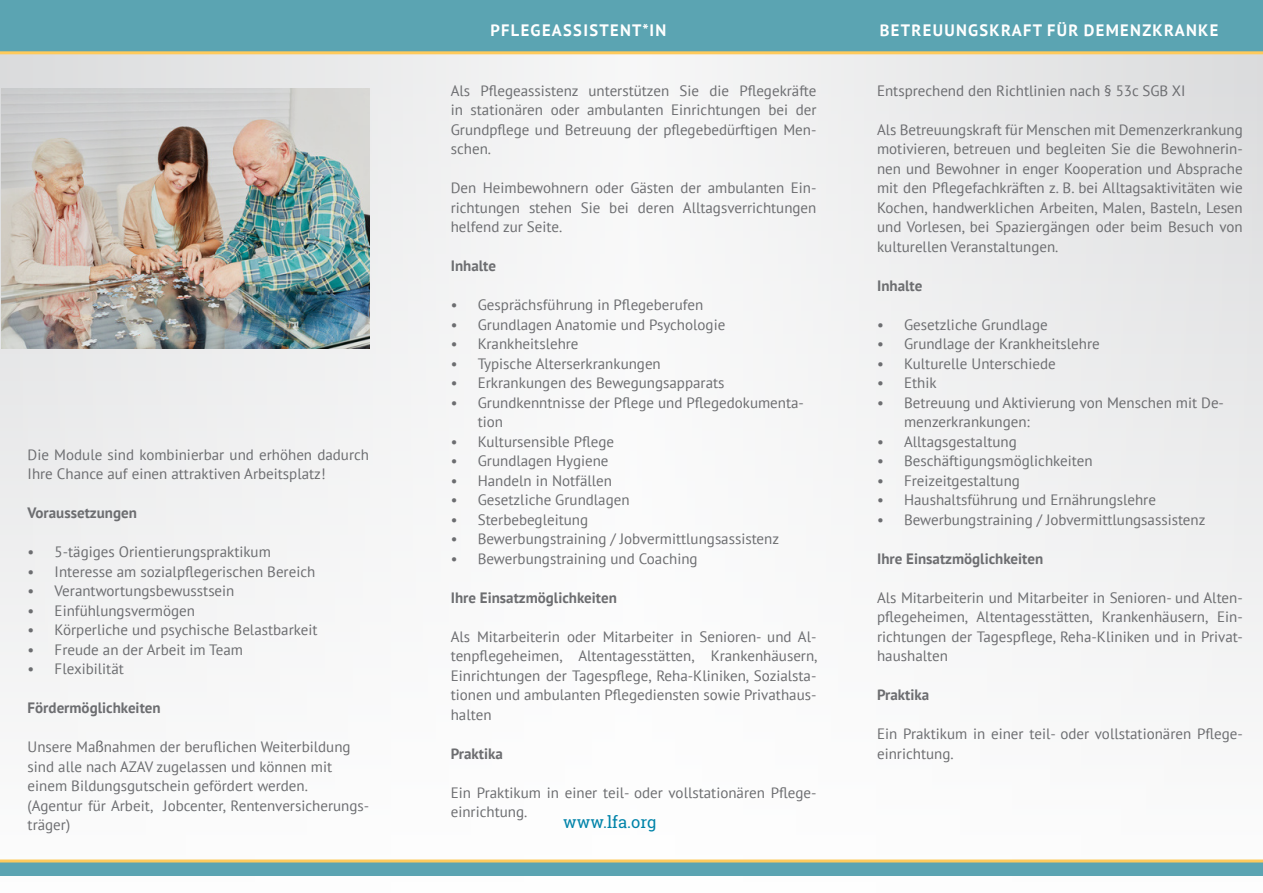
<style>
.page{position:relative;width:1263px;height:893px;background:#fff}
.page>*{position:absolute;margin:0;border:0;box-sizing:border-box;transform-origin:0 0}
.t1{font:700 16.5px "PT Sans";letter-spacing:.08em;color:#fff}
.t2{font:16.5px "Roboto Slab";color:#0083a9}
.t3{font:15px/19.5px "PT Sans";color:#6c6d70}
.t4{font:700 15px "PT Sans";color:#6c6d70}
.s1{font-family:"Tahoma"}
</style>
<div class="page">
<div style="left:633px;top:45px;width:630px;height:848px;background:linear-gradient(to right,#fafbfb,#ebebec)"></div>
<div style="left:0;top:45px;width:633px;height:848px;background:#f6f6f7"></div>
<div style="left:0;top:0;width:1263px;height:54px;background:#5ba4b2"></div>
<img style="left:1px;top:88px;width:368px;height:260px">
<div style="left:0;top:861px;width:1263px;height:15px;background:#5ba4b2"></div>
<hr style="left:0;top:859px;width:1263px;height:3px;background:#feca5c">
<p class="t3" style="left:28px;top:444px;width:343px">Die Module sind kombinierbar und erhöhen dadurch<br>Ihre Chance auf einen attraktiven Arbeitsplatz!</p>
<p class="t4" style="left:28px;top:503px;width:111px">Voraussetzungen</p>
<p class="t3" style="left:28px;top:542px;width:245px">• 5-tägiges Orientierungspraktikum</p>
<p class="t3" style="left:28px;top:561px;width:289px">• Interesse am sozialpflegerischen Bereich</p>
<p class="t3" style="left:28px;top:581px;width:208px">• Verantwortungsbewusstsein</p>
<p class="t3" style="left:28px;top:600px;width:169px">• Einfühlungsvermögen</p>
<p class="t3" style="left:28px;top:620px;width:291px">• Körperliche und psychische Belastbarkeit</p>
<p class="t3" style="left:28px;top:639px;width:217px">• Freude an der Arbeit im Team</p>
<p class="t3" style="left:28px;top:659px;width:98px">• Flexibilität</p>
<p class="t4" style="left:28px;top:698px;width:134px">Fördermöglichkeiten</p>
<p class="t3" style="left:28px;top:737px;width:324px">Unsere Ma<span class="s1">ß</span>nahmen der beruflichen Weiterbildung</p>
<p class="t3" style="left:28px;top:756px;width:306px">sind alle nach AZAV zugelassen und können mit</p>
<p class="t3" style="left:28px;top:776px;width:282px">einem Bildungsgutschein gefördert werden.</p>
<p class="t3" style="left:28px;top:795px;width:343px">(Agentur für Arbeit, Jobcenter, Rentenversicherungs&shy;träger)</p>
<p class="t1" style="left:490px;top:20px;width:177px">PFLEGEASSISTENT*IN</p>
<p class="t1" style="left:880px;top:19px;width:340px">BETREUUNGSKRAFT FÜR DEMENZKRANKE</p>
<p class="t3" style="left:451px;top:80px;width:367px;text-align:justify">Als Pflegeassistenz unterstützen Sie die Pflegekräfte in stationären oder ambulanten Einrichtungen bei der Grundpflege und Betreuung der pflegebedürftigen Men&shy;schen.</p>
<p class="t3" style="left:451px;top:178px;width:367px;text-align:justify">Den Heimbewohnern oder Gästen der ambulanten Ein&shy;richtungen stehen Sie bei deren Alltagsverrichtungen helfend zur Seite.</p>
<p class="t4" style="left:451px;top:256px;width:47px">Inhalte</p>
<p class="t3" style="left:451px;top:295px;width:254px">• Gesprächsführung in Pflegeberufen</p>
<p class="t3" style="left:451px;top:314px;width:276px">• Grundlagen Anatomie und Psychologie</p>
<p class="t3" style="left:451px;top:334px;width:129px">• Krankheitslehre</p>
<p class="t3" style="left:451px;top:353px;width:212px">• Typische Alterserkrankungen</p>
<p class="t3" style="left:451px;top:373px;width:275px">• Erkrankungen des Bewegungsapparats</p>
<p class="t3" style="left:478px;top:392px;width:328px;text-indent:-27px">• Grundkenntnisse der Pflege und Pflegedokumenta&shy;tion</p>
<p class="t3" style="left:451px;top:431px;width:165px">• Kultursensible Pflege</p>
<p class="t3" style="left:451px;top:451px;width:159px">• Grundlagen Hygiene</p>
<p class="t3" style="left:451px;top:470px;width:163px">• Handeln in Notfällen</p>
<p class="t3" style="left:451px;top:490px;width:180px">• Gesetzliche Grundlagen</p>
<p class="t3" style="left:451px;top:509px;width:139px">• Sterbebegleitung</p>
<p class="t3" style="left:451px;top:529px;width:330px">• Bewerbungstraining / Jobvermittlungsassistenz</p>
<p class="t3" style="left:451px;top:548px;width:248px">• Bewerbungstraining und Coaching</p>
<p class="t4" style="left:451px;top:587px;width:168px">Ihre Einsatzmöglichkeiten</p>
<p class="t3" style="left:451px;top:626px;width:368px;text-align:justify">Als Mitarbeiterin oder Mitarbeiter in Senioren- und Al&shy;tenpflegeheimen, Altentagesstätten, Krankenhäusern, Einrichtungen der Tagespflege, Reha-Kliniken, Sozialsta&shy;tionen und ambulanten Pflegediensten sowie Privathaus&shy;halten</p>
<p class="t4" style="left:451px;top:743px;width:54px">Praktika</p>
<p class="t3" style="left:451px;top:782px;width:367px">Ein Praktikum in einer teil- oder vollstationären Pflege&shy;einrichtung.</p>
<p class="t2" style="left:563px;top:811px;width:95px">www.lfa.org</p>
<p class="t3" style="left:877px;top:80px;width:310px">Entsprechend den Richtlinien nach § 53c SGB XI</p>
<p class="t3" style="left:877px;top:119px;width:367px;text-align:justify">Als Betreuungskraft für Menschen mit Demenzerkrankung motivieren, betreuen und begleiten Sie die Bewohnerin&shy;nen und Bewohner in enger Kooperation und Absprache mit den Pflegefachkräften z. B. bei Alltagsaktivitäten wie Kochen, handwerklichen Arbeiten, Malen, Basteln, Lesen und Vorlesen, bei Spaziergängen oder beim Besuch von kulturellen Veranstaltungen.</p>
<p class="t4" style="left:877px;top:275px;width:47px">Inhalte</p>
<p class="t3" style="left:877px;top:314px;width:172px">• Gesetzliche Grundlage</p>
<p class="t3" style="left:877px;top:334px;width:224px">• Grundlage der Krankheitslehre</p>
<p class="t3" style="left:877px;top:353px;width:180px">• Kulturelle Unterschiede</p>
<p class="t3" style="left:877px;top:373px;width:61px">• Ethik</p>
<p class="t3" style="left:904px;top:392px;width:321px;text-indent:-27px">• Betreuung und Aktivierung von Menschen mit De&shy;menzerkrankungen:</p>
<p class="t3" style="left:877px;top:431px;width:141px">• Alltagsgestaltung</p>
<p class="t3" style="left:877px;top:451px;width:217px">• Beschäftigungsmöglichkeiten</p>
<p class="t3" style="left:877px;top:470px;width:144px">• Freizeitgestaltung</p>
<p class="t3" style="left:877px;top:490px;width:280px">• Haushaltsführung und Ernährungslehre</p>
<p class="t3" style="left:877px;top:509px;width:330px">• Bewerbungstraining / Jobvermittlungsassistenz</p>
<p class="t4" style="left:877px;top:548px;width:168px">Ihre Einsatzmöglichkeiten</p>
<p class="t3" style="left:877px;top:587px;width:367px;text-align:justify">Als Mitarbeiterin und Mitarbeiter in Senioren- und Alten&shy;pflegeheimen, Altentagesstätten, Krankenhäusern, Ein&shy;richtungen der Tagespflege, Reha-Kliniken und in Privat&shy;haushalten</p>
<p class="t4" style="left:877px;top:685px;width:54px">Praktika</p>
<p class="t3" style="left:877px;top:724px;width:367px">Ein Praktikum in einer teil- oder vollstationären Pflege&shy;einrichtung.</p>
</div>
